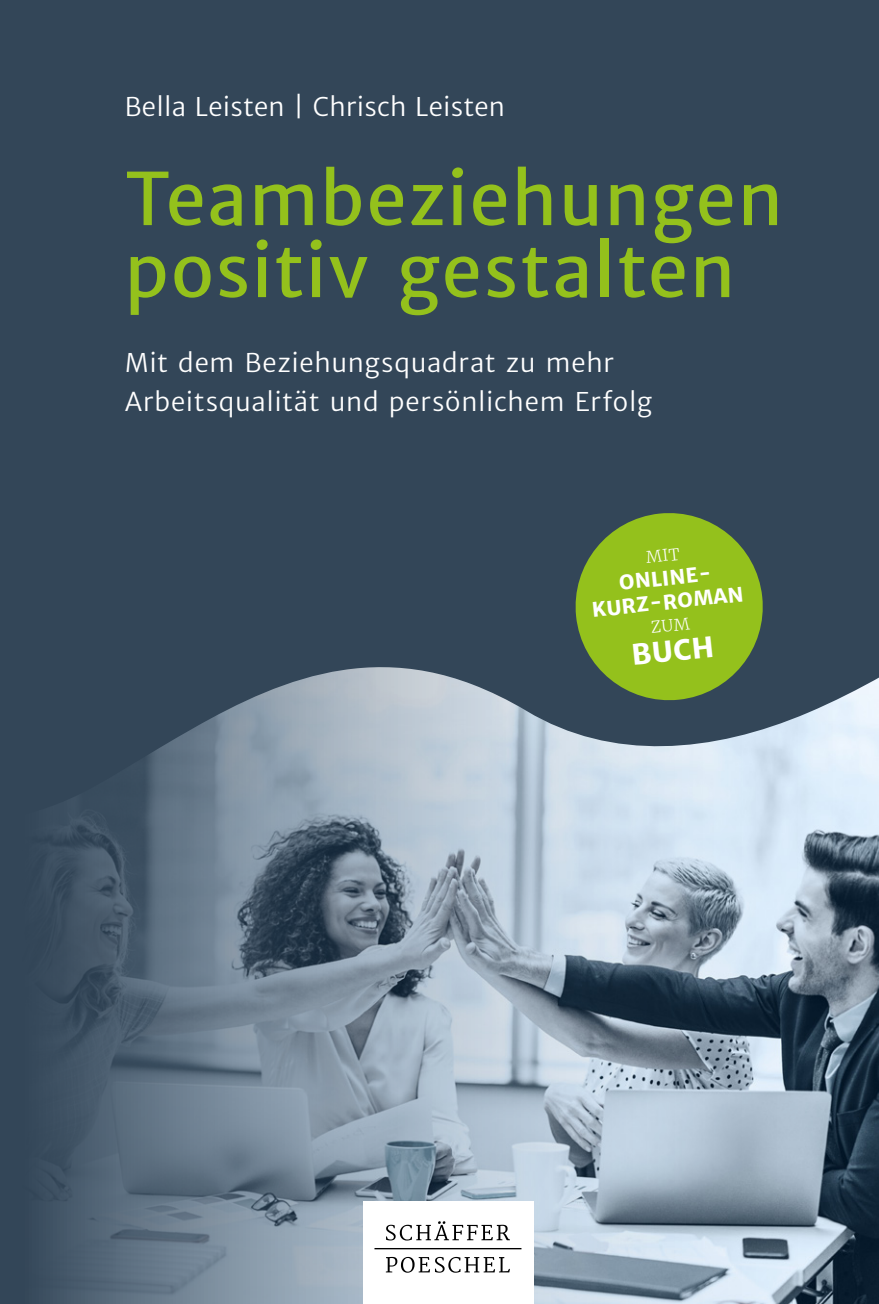
<style>
.page{position:relative;width:879px;height:1304px;background:#334658}
.page>*{position:absolute;margin:0;border:0;box-sizing:border-box;transform-origin:0 0}
.t1{font:72px/72px "Haufe Merriweather Sans";letter-spacing:.02em;color:#94c11c}
.t2{font:700 28px "Haufe Merriweather Sans";color:#fff}
.t3{font:25.6px/38.4px "Haufe Merriweather Sans Lt";letter-spacing:.025em;color:#fff}
.t4{font:700 20px/24px "Haufe Merriweather Sans";color:#fff;text-align:center}
</style>
<div class="page">
<img style="left:46px;top:831px;width:833px;height:473px">
<div style="left:363px;top:1202px;width:170px;height:102px;background:#fff"></div>
<svg style="left:386px;top:1221px;width:124px;height:19px"></svg>
<hr style="left:374px;top:1248px;width:147px;height:1px;background:#000">
<svg style="left:386px;top:1257px;width:124px;height:16px"></svg>
<svg style="left:52px;top:667px;width:827px;height:164px"></svg>
<svg style="left:571px;top:513px;width:196px;height:192px"></svg>
<p class="t3" style="left:125px;top:88px;width:382px">Bella Leisten | Chrisch Leisten</p>
<h1 class="t1" style="left:125px;top:164px;width:660px">Teambeziehungen positiv gestalten</h1>
<p class="t3" style="left:125px;top:344px;width:529px">Mit dem Beziehungsquadrat zu mehr<br>Arbeitsqualität und persönlichem Erfolg</p>
<p class="t4" style="left:588px;top:574px;width:153px;rotate:-6deg">ONLINE-<br>KURZ-ROMAN</p>
<p class="t2" style="left:630px;top:638px;width:84px;rotate:-6deg">BUCH</p>
</div>
